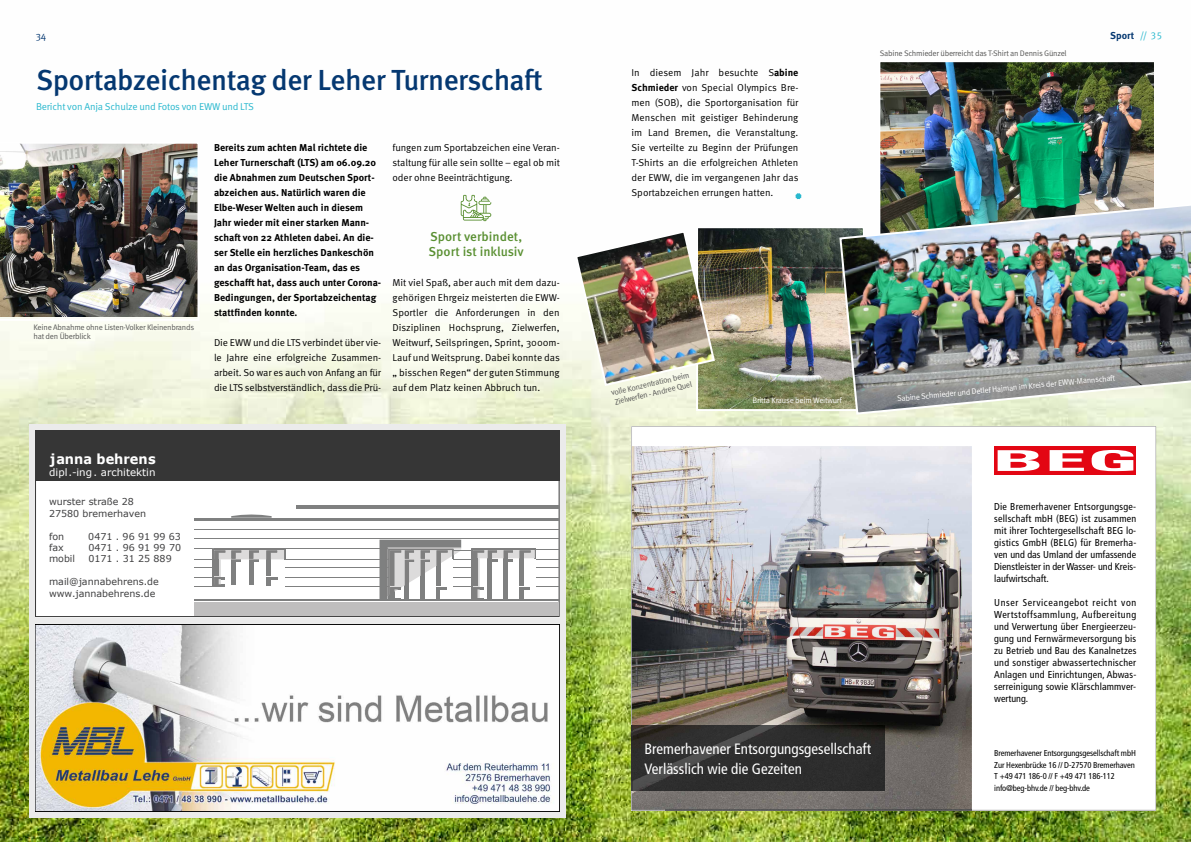
<style>
.page{position:relative;width:1191px;height:842px;background:#fff}
.page>*{position:absolute;margin:0;border:0;box-sizing:border-box;transform-origin:0 0}
.t1{font:500 29px "Meta Pro";letter-spacing:-.02em;color:#053871}
.t2{font:condensed 15px/20px "Frutiger";color:#fff}
.t3{font:700 13.8px "Verdana";color:#fff;scale:.94 1}
.t4{font:500 13px/15px "Meta Pro";color:#598f31}
.t5{font:10.2px "Verdana";color:#fff}
.t6{font:10px/15px "Meta Pro Norm";letter-spacing:-.01em;color:#000;text-align:justify}
.t7{font:condensed 10px/12px "Frutiger";color:#000;text-align:justify}
.t8{font:700 10px/15px "Meta Pro";color:#000}
.t9{font:10px "Meta Pro Norm";letter-spacing:-.02em;color:#29b8ce}
.t10{font:700 10px "Meta Pro";color:#053871}
.t11{font:10px "Meta Pro Norm";color:#053871}
.t12{font:9.5px/11.4px "Verdana";color:#3f3f40}
.t13{font:condensed 8.5px/11.5px "Frutiger";letter-spacing:-.01em;color:#000}
.t14{font:8px/9.6px "Meta Pro Norm";letter-spacing:-.03em;color:#575756}
.t15{font:8px "Meta Pro Norm";letter-spacing:-.03em;color:#fff}
.s1{font-family:"Meta Pro";font-weight:700}
</style>
<div class="page">
<img style="left:0;top:194px;width:1191px;height:648px">
<img style="left:699px;top:229px;width:139px;height:179px">
<div style="left:696px;top:226px;width:169px;height:185px;border:2px solid #fff"></div>
<div style="left:29px;top:424px;width:537px;height:199px;background:#ebebeb"></div>
<div style="left:35px;top:430px;width:524px;height:51px;background:#363636"></div>
<div style="left:35px;top:481px;width:524px;height:136px;background:#fff"></div>
<hr style="left:194px;top:529px;width:364px;height:1px;background:#7f8080">
<hr style="left:194px;top:538px;width:364px;height:1px;background:#7f8080">
<hr style="left:194px;top:599px;width:364px;height:2px;background:#7f8080">
<hr style="left:285px;top:549px;width:103px;height:1px;background:#7f8080">
<hr style="left:285px;top:559px;width:103px;height:1px;background:#7f8080">
<hr style="left:285px;top:567px;width:103px;height:1px;background:#7f8080">
<hr style="left:285px;top:577px;width:103px;height:1px;background:#7f8080">
<hr style="left:285px;top:586px;width:103px;height:1px;background:#7f8080">
<hr style="left:194px;top:518px;width:102px;height:3px;background:#7f8080">
<hr style="left:296px;top:505px;width:262px;height:4px;background:#7f8080">
<svg style="left:231px;top:514px;width:41px;height:4px"></svg>
<svg style="left:379px;top:540px;width:179px;height:62px"></svg>
<svg style="left:194px;top:549px;width:91px;height:38px"></svg>
<hr style="left:296px;top:518px;width:262px;height:3px;background:#7f8080">
<div style="left:194px;top:602px;width:364px;height:14px;background:#bfbebe"></div>
<img style="left:631px;top:426px;width:525px;height:384px">
<img style="left:631px;top:446px;width:34px;height:364px">
<img style="left:665px;top:810px;width:307px;height:1px">
<div style="left:29px;top:618px;width:537px;height:200px;background:#ebebeb"></div>
<img style="left:37px;top:626px;width:520px;height:183px">
<div style="left:35px;top:624px;width:524px;height:187px;border:1px solid #000"></div>
<img style="left:0;top:143px;width:199px;height:178px">
<img style="left:881px;top:63px;width:272px;height:138px">
<div style="left:878px;top:60px;width:278px;height:177px;border:2px solid #fff"></div>
<img style="left:838px;top:201px;width:353px;height:215px">
<img style="left:574px;top:229px;width:142px;height:158px">
<svg style="left:795px;top:193px;width:6px;height:6px"></svg>
<svg style="left:461px;top:195px;width:30px;height:26px"></svg>
<p class="t11" style="left:36px;top:28px;width:12px">34</p>
<p class="t9" style="left:1140px;top:28px;width:23px">// 35</p>
<p class="t10" style="left:1110px;top:27px;width:26px">Sport</p>
<h1 class="t1" style="left:36px;top:58px;width:508px">Sportabzeichentag der Leher Turnerschaft</h1>
<p class="t9" style="left:36px;top:99px;width:219px">Bericht von Anja Schulze und Fotos von EWW und LTS</p>
<p class="t8" style="left:214px;top:140px;width:169px">Bereits zum achten Mal richtete die Leher Turnerschaft (LTS) am 06.09.20 die Abnahmen zum Deutschen Sport&shy;abzeichen aus. Natürlich waren die Elbe-Weser Welten auch in diesem Jahr wieder mit einer starken Mann&shy;schaft von 22 Athleten dabei. An die&shy;ser Stelle ein herzliches Dankeschön an das Organisation-Team, das es geschafft hat, dass auch unter Corona-Bedingungen, der Sportabzeichentag stattfinden konnte.</p>
<p class="t6" style="left:214px;top:335px;width:169px">Die EWW und die LTS verbindet über vie&shy;le Jahre eine erfolgreiche Zusammen&shy;arbeit. So war es auch von Anfang an für die LTS selbstverständlich, dass die Prü-</p>
<p class="t6" style="left:392px;top:140px;width:169px">fungen zum Sportabzeichen eine Veran&shy;staltung für alle sein sollte – egal ob mit oder ohne Beeinträchtigung.</p>
<h3 class="t4" style="left:428px;top:228px;width:97px">Sport verbindet,<br>Sport ist inklusiv</h3>
<p class="t6" style="left:392px;top:275px;width:169px">Mit viel Spaß, aber auch mit dem dazu&shy;gehörigen Ehrgeiz meisterten die EWW-Sportler die Anforderungen in den Disziplinen Hochsprung, Zielwerfen, Weitwurf, Seilspringen, Sprint, 3000m-Lauf und Weitsprung. Dabei konnte das „ bisschen Regen“ der guten Stimmung auf dem Platz keinen Abbruch tun.</p>
<p class="t14" style="left:34px;top:322px;width:162px">Keine Abnahme ohne Listen-Volker Kleinenbrands hat den Überblick</p>
<h3 class="t3" style="left:50px;top:449px;width:114px">janna behrens</h3>
<p class="t5" style="left:49px;top:466px;width:108px">dipl.-ing. architektin</p>
<p class="t12" style="left:49px;top:496px;width:98px">wurster straße 28<br>27580 bremerhaven</p>
<p class="t12" style="left:49px;top:530px;width:17px">fon</p>
<p class="t12" style="left:88px;top:530px;width:94px">0471 . 96 91 99 63</p>
<p class="t12" style="left:49px;top:542px;width:16px">fax</p>
<p class="t12" style="left:88px;top:542px;width:94px">0471 . 96 91 99 70</p>
<p class="t12" style="left:49px;top:553px;width:28px">mobil</p>
<p class="t12" style="left:88px;top:553px;width:85px">0171 . 31 25 889</p>
<p class="t12" style="left:49px;top:576px;width:111px">mail@jannabehrens.de www.jannabehrens.de</p>
<p class="t6" style="left:631px;top:65px;width:168px">In diesem Jahr besuchte S<span class="s1">abine Schmieder</span> von Special Olympics Bre&shy;men (SOB), die Sportorganisation für Menschen mit geistiger Behinderung im Land Bremen, die Veranstaltung.<br>Sie verteilte zu Beginn der Prüfungen T-Shirts an die erfolgreichen Athleten der EWW, die im vergangenen Jahr das Sportabzeichen errungen hatten.</p>
<p class="t14" style="left:879px;top:48px;width:188px">Sabine Schmieder überreicht das T-Shirt an Dennis Günzel</p>
<p class="t14" style="left:610px;top:388px;width:82px;rotate:-13deg">volle Konzentration beim<br>Zielwerfen - Andree Quel</p>
<p class="t15" style="left:752px;top:394px;width:91px">Britta Krause beim Weitwurf</p>
<p class="t15" style="left:896px;top:393px;width:218px;rotate:-6deg">Sabine Schmieder und Detlef Hajman im Kreis der EWW-Mannschaft</p>
<h2 class="t2" style="left:644px;top:738px;width:228px">Bremerhavener Entsorgungsgesellschaft<br>Verlässlich wie die Gezeiten</h2>
<p class="t7" style="left:994px;top:501px;width:144px">Die Bremerhavener Entsorgungsge&shy;sellschaft mbH (BEG) ist zusammen mit ihrer Tochtergesellschaft BEG lo&shy;gistics GmbH (BELG) für Bremerha&shy;ven und das Umland der umfassende Dienstleister in der Wasser- und Kreis&shy;laufwirtschaft.</p>
<p class="t7" style="left:994px;top:597px;width:144px">Unser Serviceangebot reicht von Wertstoffsammlung, Aufbereitung und Verwertung über Energieerzeu&shy;gung und Fernwärmeversorgung bis zu Betrieb und Bau des Kanalnetzes und sonstiger abwassertechnischer Anlagen und Einrichtungen, Abwas&shy;serreinigung sowie Klärschlammver&shy;wertung.</p>
<p class="t13" style="left:994px;top:747px;width:143px">Bremerhavener Entsorgungsgesellschaft mbH Zur Hexenbrücke 16 // D-27570 Bremerhaven T +49 471 186-0 // F +49 471 186-112 info@beg-bhv.de // beg-bhv.de</p>
</div>
